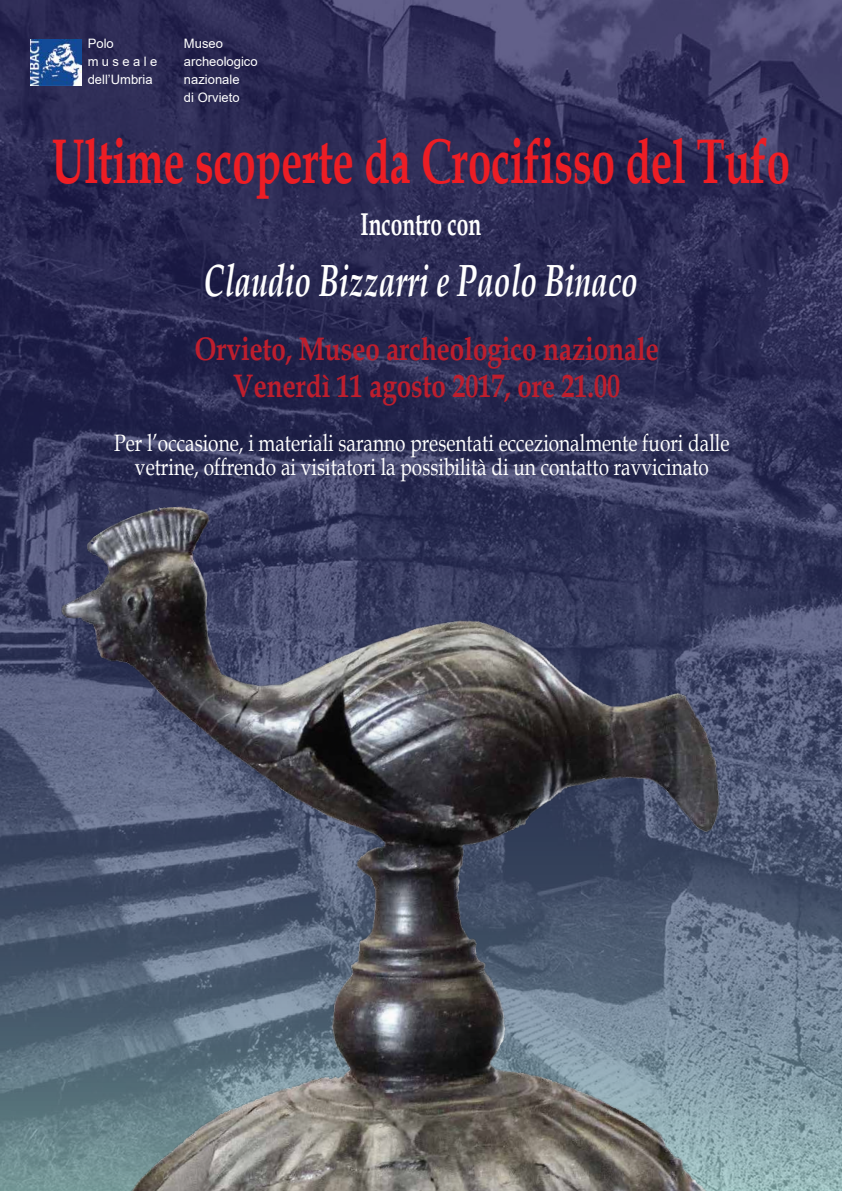
<style>
.page{position:relative;width:842px;height:1191px;background:#fff}
.page>*{position:absolute;margin:0;border:0;box-sizing:border-box;transform-origin:0 0}
.t1{font:700 63px "Book Antiqua";color:#ed1d24;scale:.67 1}
.t2{font:italic 700 45px "Book Antiqua";color:#fff;scale:.67 1}
.t3{font:700 32.5px/37px "Book Antiqua";color:#be1e2d;text-align:center;scale:.8 1}
.t4{font:700 31.5px "Book Antiqua";color:#fff;scale:.67 1}
.t5{font:23.8px/24px "Book Antiqua";color:#fff;text-align:center;scale:.8 1}
.t6{font:13px/18px "Arial";color:#fff}
</style>
<div class="page">
<img style="left:0;top:0;width:842px;height:1191px">
<img style="left:28px;top:488px;width:760px;height:703px">
<img style="left:30px;top:39px;width:52px;height:46px">
<p class="t6" style="left:88px;top:35px;width:71px">Polo museale dell’Umbria</p>
<p class="t6" style="left:184px;top:35px;width:75px">Museo archeologico nazionale<br>di Orvieto</p>
<h1 class="t1" style="left:52px;top:119px;width:1104px">Ultime scoperte da Crocifisso del Tufo</h1>
<h3 class="t4" style="left:361px;top:203px;width:182px">Incontro con</h3>
<h2 class="t2" style="left:204px;top:249px;width:649px">Claudio Bizzarri e Paolo Binaco</h2>
<h3 class="t3" style="left:195px;top:330px;width:581px">Orvieto, Museo archeologico nazionale<br>Venerdì 11 agosto 2017, ore 21.00</h3>
<p class="t5" style="left:114px;top:430px;width:770px">Per l’occasione, i materiali saranno presentati eccezionalmente fuori dalle vetrine, offrendo ai visitatori la possibilità di un contatto ravvicinato</p>
</div>
